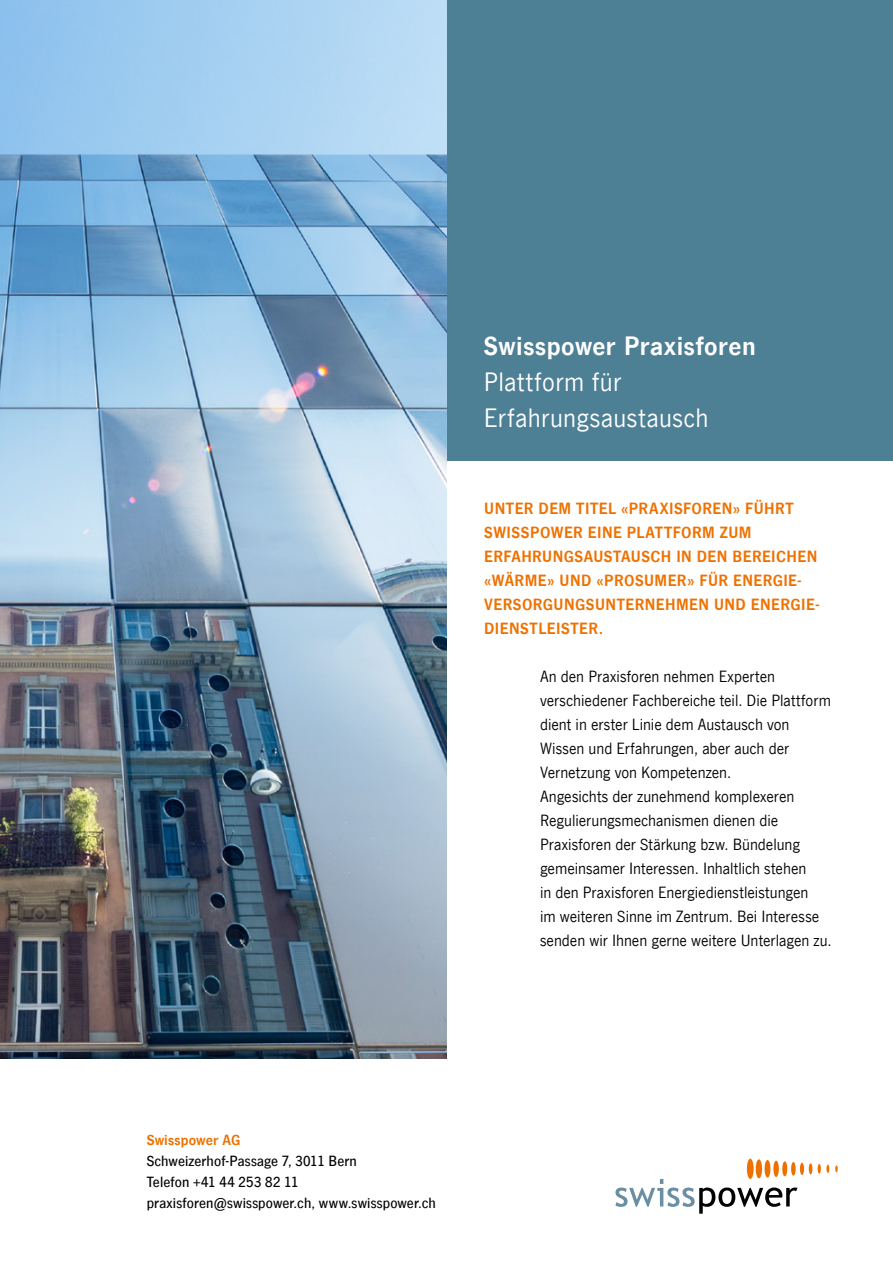
<style>
.page{position:relative;width:893px;height:1263px;background:#fff}
.page>*{position:absolute;margin:0;border:0;box-sizing:border-box;transform-origin:0 0}
.t1{font:27px/36px "News Gothic Com";letter-spacing:.02em;color:#fff}
.t2{font:700 27px "News Gothic Com";letter-spacing:.02em;color:#fff}
.t3{font:16.5px/24px "News Gothic Com";color:#000}
.t4{font:700 16.5px/24px "News Gothic Com";letter-spacing:.025em;color:#ee7100}
.t5{font:500 15px/21px "News Gothic Com";letter-spacing:.005em;color:#000}
.t6{font:700 15px "News Gothic Com";letter-spacing:.01em;color:#ee7100}
</style>
<div class="page">
<div style="left:444px;top:0;width:449px;height:461px;background:#4e8095"></div>
<img style="left:0;top:0;width:446px;height:1059px">
<div style="left:747px;top:1159px;width:7px;height:20px;background:#ee7100;border-radius:50%"></div>
<div style="left:756px;top:1159px;width:6px;height:19px;background:#ee7100;border-radius:50%"></div>
<div style="left:765px;top:1160px;width:5px;height:17px;background:#ee7100;border-radius:50%"></div>
<div style="left:773px;top:1161px;width:6px;height:16px;background:#ee7100;border-radius:50%"></div>
<div style="left:782px;top:1161px;width:5px;height:15px;background:#ee7100;border-radius:50%"></div>
<div style="left:791px;top:1162px;width:5px;height:13px;background:#ee7100;border-radius:50%"></div>
<svg style="left:800px;top:1163px;width:4px;height:12px"></svg>
<svg style="left:809px;top:1163px;width:3px;height:11px"></svg>
<svg style="left:818px;top:1164px;width:11px;height:9px"></svg>
<svg style="left:835px;top:1165px;width:3px;height:7px"></svg>
<svg style="left:615px;top:1179px;width:182px;height:35px"></svg>
<h1 class="t2" style="left:484px;top:331px;width:273px">Swisspower Praxisforen</h1>
<h1 class="t1" style="left:484px;top:365px;width:226px">Plattform für<br>Erfahrungsaustausch</h1>
<p class="t4" style="left:484px;top:496px;width:337px">UNTER DEM TITEL «PRAXISFOREN» FÜHRT SWISSPOWER EINE PLATTFORM ZUM ERFAHRUNGSAUSTAUSCH IN DEN BEREICHEN «WÄRME» UND «PROSUMER» FÜR ENERGIE-VERSORGUNGSUNTERNEHMEN UND ENERGIE-DIENSTLEISTER.</p>
<p class="t3" style="left:540px;top:664px;width:293px">An den Praxisforen nehmen Experten verschiedener Fachbereiche teil. Die Plattform dient in erster Linie dem Austausch von Wissen und Erfahrungen, aber auch der Vernetzung von Kompetenzen.<br>Angesichts der zunehmend komplexeren Regulierungsmechanismen dienen die Praxisforen der Stärkung bzw. Bündelung gemeinsamer Interessen. Inhaltlich stehen<br>in den Praxisforen Energiedienstleistungen<br>im weiteren Sinne im Zentrum. Bei Interesse senden wir Ihnen gerne weitere Unterlagen zu.</p>
<p class="t6" style="left:147px;top:1131px;width:95px">Swisspower AG</p>
<p class="t5" style="left:147px;top:1150px;width:291px">Schweizerhof-Passage 7, 3011 Bern<br>Telefon +41 44 253 82 11 praxisforen@swisspower.ch, www.swisspower.ch</p>
</div>
